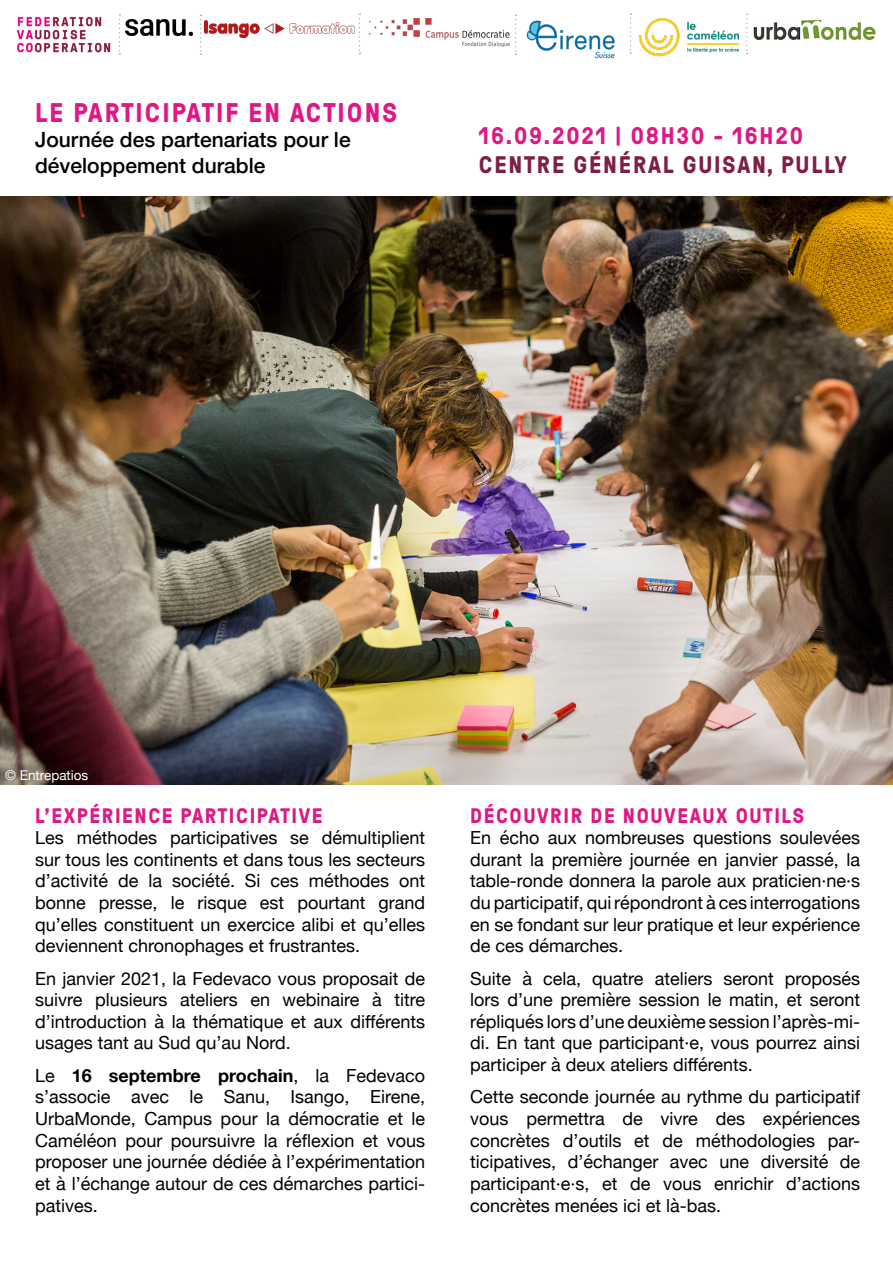
<style>
.page{position:relative;width:893px;height:1263px;background:#fff}
.page>*{position:absolute;margin:0;border:0;box-sizing:border-box;transform-origin:0 0}
.t1{font:700 27px "GT Pressura";letter-spacing:.075em;color:#dd1984}
.t2{font:700 24px "GT Pressura";letter-spacing:.075em;color:#7d2047}
.t3{font:700 24px "GT Pressura";letter-spacing:.075em;color:#dd1984}
.t4{font:700 21px "GT Pressura";letter-spacing:.075em;color:#dd1984}
.t5{font:500 21px/25.2px "Helvetica Neue";color:#000}
.t6{font:18px/21.6px "Helvetica Neue";color:#000;text-align:justify}
.t7{font:13.5px "Helvetica Neue";color:#fff}
.s1{font-weight:700}
</style>
<div class="page">
<img style="left:16px;top:16px;width:95px;height:37px">
<img style="left:0;top:196px;width:892px;height:588px">
<img style="left:125px;top:19px;width:68px;height:17px">
<img style="left:204px;top:21px;width:151px;height:16px">
<img style="left:370px;top:19px;width:139px;height:27px">
<img style="left:759px;top:19px;width:117px;height:21px">
<img style="left:629px;top:13px;width:130px;height:44px">
<svg style="left:119px;top:14px;width:1px;height:41px"></svg>
<svg style="left:200px;top:14px;width:2px;height:41px"></svg>
<svg style="left:746px;top:14px;width:2px;height:40px"></svg>
<svg style="left:515px;top:15px;width:1px;height:40px"></svg>
<svg style="left:359px;top:14px;width:1px;height:40px"></svg>
<svg style="left:630px;top:13px;width:1px;height:41px"></svg>
<img style="left:526px;top:20px;width:89px;height:39px">
<h1 class="t1" style="left:35px;top:93px;width:363px">LE PARTICIPATIF EN ACTIONS</h1>
<p class="t5" style="left:35px;top:126px;width:317px">Journée des partenariats pour le développement durable</p>
<h2 class="t3" style="left:479px;top:118px;width:325px">16.09.2021 | 08H30 - 16H20</h2>
<h2 class="t2" style="left:479px;top:147px;width:370px">CENTRE GÉNÉRAL GUISAN, PULLY</h2>
<p class="t7" style="left:5px;top:765px;width:85px">© Entrepatios</p>
<p class="t4" style="left:35px;top:800px;width:289px">L’EXPÉRIENCE PARTICIPATIVE</p>
<p class="t6" style="left:35px;top:828px;width:392px">Les méthodes participatives se démultiplient sur tous les continents et dans tous les secteurs d’activité de la société. Si ces méthodes ont bonne presse, le risque est pourtant grand qu’elles constituent un exercice alibi et qu’elles deviennent chronophages et frustrantes.</p>
<p class="t6" style="left:35px;top:968px;width:392px">En janvier 2021, la Fedevaco vous proposait de suivre plusieurs ateliers en webinaire à titre d’introduction à la thématique et aux différents usages tant au Sud qu’au Nord.</p>
<p class="t6" style="left:35px;top:1066px;width:392px">Le <span class="s1">16 septembre prochain</span>, la Fedevaco s’associe avec le Sanu, Isango, Eirene, UrbaMonde, Campus pour la démocratie et le Caméléon pour poursuivre la réflexion et vous proposer une journée dédiée à l’expérimentation et à l’échange autour de ces démarches partici&shy;patives.</p>
<p class="t4" style="left:470px;top:800px;width:335px">DÉCOUVRIR DE NOUVEAUX OUTILS</p>
<p class="t6" style="left:470px;top:828px;width:392px">En écho aux nombreuses questions soulevées durant la première journée en janvier passé, la table-ronde donnera la parole aux praticien·ne·s du participatif, qui répondront à ces interrogations en se fondant sur leur pratique et leur expérience de ces démarches.</p>
<p class="t6" style="left:470px;top:968px;width:392px">Suite à cela, quatre ateliers seront proposés lors d’une première session le matin, et seront répliqués lors d’une deuxième session l’après-mi&shy;di. En tant que participant·e, vous pourrez ainsi participer à deux ateliers différents.</p>
<p class="t6" style="left:470px;top:1087px;width:392px">Cette seconde journée au rythme du participatif vous permettra de vivre des expériences concrètes d’outils et de méthodologies par&shy;ticipatives, d’échanger avec une diversité de participant·e·s, et de vous enrichir d’actions concrètes menées ici et là-bas.</p>
</div>
